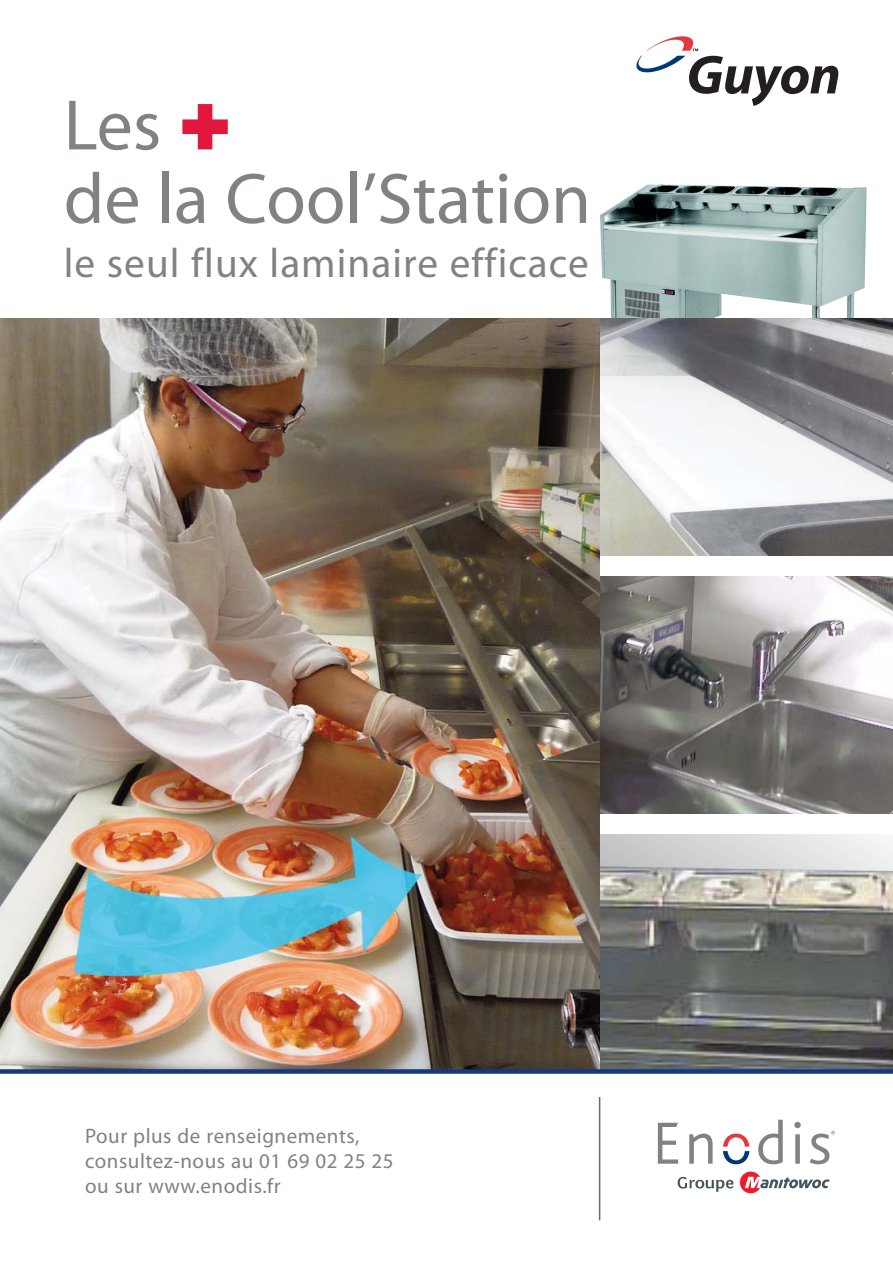
<style>
.page{position:relative;width:893px;height:1263px;background:#fff}
.page>*{position:absolute;margin:0;border:0;box-sizing:border-box;transform-origin:0 0}
.t1{font:72px/73.5px "Myriad";color:#808285}
.t2{font:41.25px "Myriad";letter-spacing:.025em;color:#808285}
.t3{font:21px/25.2px "Myriad";letter-spacing:.025em;color:#808285}
.s1{font-family:"Frutiger";font-weight:900;font-size:90px;color:#e3173e}
</style>
<div class="page">
<img style="left:600px;top:184px;width:266px;height:135px">
<img style="left:600px;top:319px;width:292px;height:237px">
<img style="left:600px;top:577px;width:292px;height:237px">
<div style="left:600px;top:835px;width:292px;height:236px;background:linear-gradient(to right,#c0c2c4,#f3f4f4)"></div>
<img style="left:600px;top:863px;width:292px;height:206px">
<img style="left:0;top:319px;width:600px;height:750px">
<div style="left:0;top:1069px;width:892px;height:5px;background:#15387f"></div>
<svg style="left:658px;top:1123px;width:20px;height:41px"></svg>
<svg style="left:689px;top:1134px;width:23px;height:30px"></svg>
<svg style="left:758px;top:1120px;width:25px;height:44px"></svg>
<svg style="left:794px;top:1122px;width:7px;height:42px"></svg>
<svg style="left:723px;top:1134px;width:26px;height:30px"></svg>
<svg style="left:810px;top:1131px;width:25px;height:33px"></svg>
<svg style="left:740px;top:1172px;width:89px;height:21px"></svg>
<svg style="left:678px;top:1177px;width:55px;height:15px"></svg>
<hr style="left:599px;top:1097px;width:1px;height:123px;background:#696b73">
<svg style="left:636px;top:36px;width:202px;height:70px"></svg>
<h1 class="t1" style="left:64px;top:94px;width:529px">Les <span class="s1">+<br></span>de la Cool’Station</h1>
<h2 class="t2" style="left:64px;top:248px;width:526px">le seul flux laminaire efficace</h2>
<p class="t3" style="left:85px;top:1125px;width:310px">Pour plus de renseignements, consultez-nous au 01 69 02 25 25 ou sur www.enodis.fr</p>
</div>
